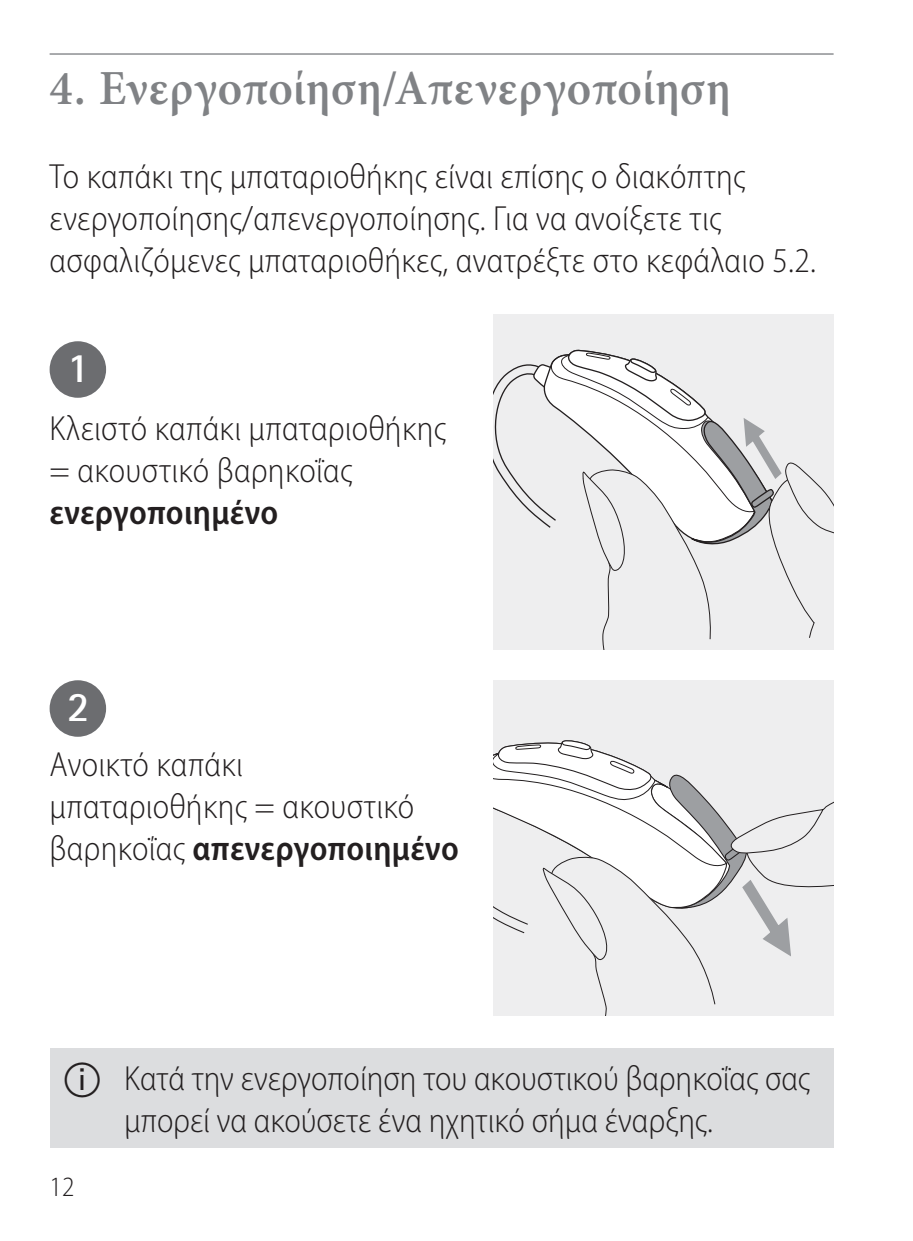
<style>
.page{position:relative;width:913px;height:1241px;background:#fff}
.page>*{position:absolute;margin:0;border:0;box-sizing:border-box;transform-origin:0 0}
.t1{font:600 49px "Minion Pro";letter-spacing:.01em;color:#808285;scale:.96 1}
.t2{font:700 42px "Rotis Sans Serif Pro";color:#fff}
.t3{font:300 semi-condensed 35px/42px "Myriad Pro";letter-spacing:.01em;color:#231f20}
.t4{font:600 semi-condensed 35px "Myriad Pro";letter-spacing:.01em;color:#231f20}
.t5{font:300 semi-condensed 28px "Myriad Pro";color:#231f20}
.s1{font-weight:600}
.s2{font-family:"Phonak Pi";font-weight:400;font-stretch:normal}
</style>
<div class="page">
<svg style="left:494px;top:680px;width:340px;height:335px"></svg>
<div style="left:494px;top:315px;width:340px;height:334px;background:#eeeeef"></div>
<svg style="left:494px;top:349px;width:340px;height:300px"></svg>
<hr style="left:50px;top:53px;width:783px;height:2px;background:#9d9fa2">
<div style="left:50px;top:1047px;width:784px;height:100px;background:#dcdddf"></div>
<div style="left:50px;top:680px;width:56px;height:56px;background:#6c6d70;border-radius:50%"></div>
<div style="left:50px;top:341px;width:56px;height:57px;background:#6c6d70;border-radius:50%"></div>
<h1 class="t1" style="left:50px;top:54px;width:711px">4. Ενεργοποίηση/Απενεργοποίηση</h1>
<p class="t3" style="left:50px;top:156px;width:768px">Το καπάκι της μπαταριοθήκης είναι επίσης ο διακόπτης ενεργοποίησης/απενεργοποίησης. Για να ανοίξετε τις ασφαλιζόμενες μπαταριοθήκες, ανατρέξτε στο κεφάλαιο 5.2.</p>
<p class="t2" style="left:67px;top:341px;width:24px">1</p>
<p class="t3" style="left:50px;top:408px;width:398px">Κλειστό καπάκι μπαταριοθήκης = ακουστικό βαρηκοΐας</p>
<p class="t4" style="left:50px;top:492px;width:230px">ενεργοποιημένο</p>
<p class="t2" style="left:67px;top:680px;width:24px">2</p>
<p class="t3" style="left:50px;top:744px;width:411px">Ανοικτό καπάκι<br>μπαταριοθήκης = ακουστικό βαρηκοΐας <span class="s1">απενεργοποιημένο</span></p>
<p class="t3" style="left:124px;top:1058px;width:687px;text-indent:-60px"><span class="s2">I</span> Κατά την ενεργοποίηση του ακουστικού βαρηκοΐας σας μπορεί να ακούσετε ένα ηχητικό σήμα έναρξης.</p>
<p class="t5" style="left:50px;top:1171px;width:26px">12</p>
</div>
